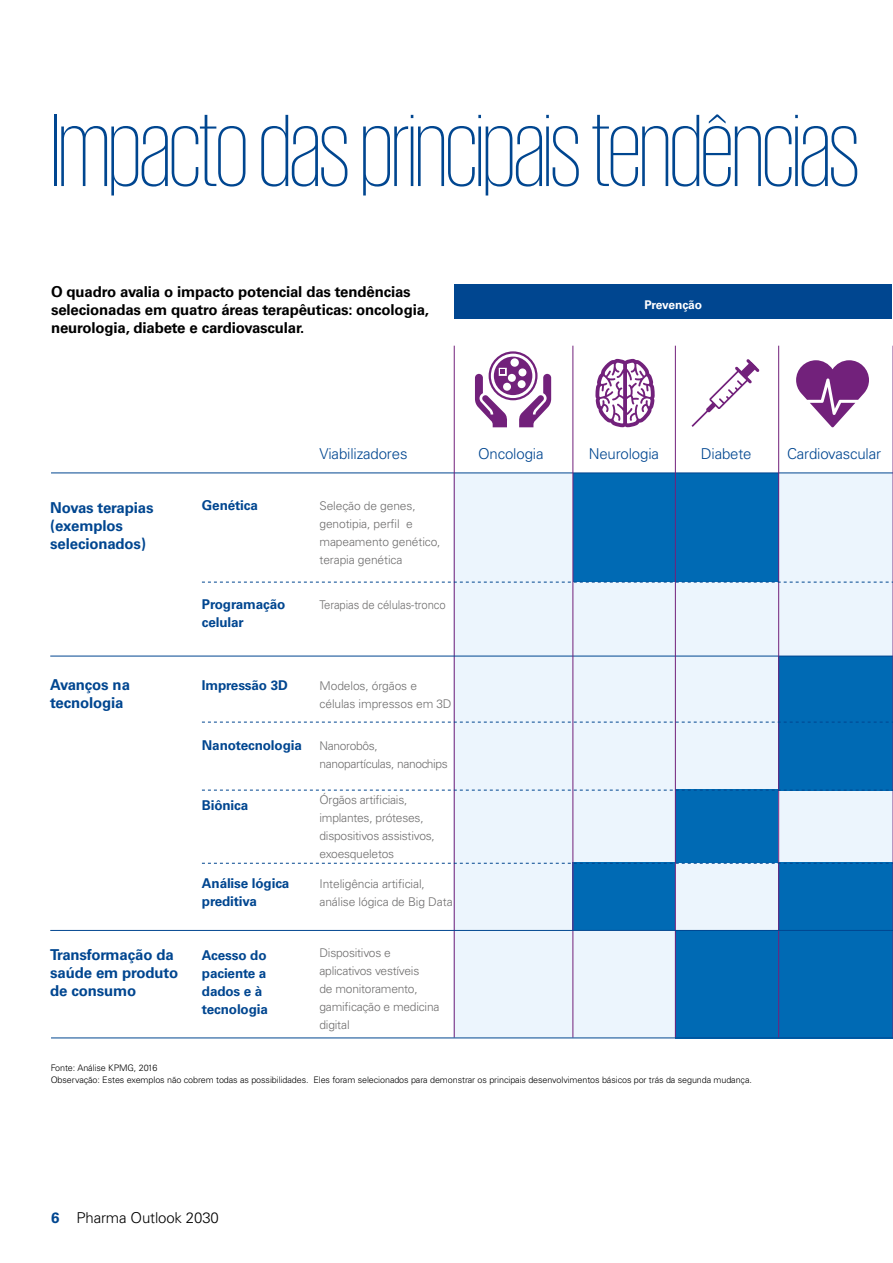
<style>
.page{position:relative;width:893px;height:1263px;background:#fff}
.page>*{position:absolute;margin:0;border:0;box-sizing:border-box;transform-origin:0 0}
.t1{font:200 105px "KPMG";letter-spacing:-.02em;color:#004690}
.t2{font:700 15px/18px "Univers LT Std";letter-spacing:-.01em;color:#000}
.t3{font:700 15px/18px "Univers LT Std";letter-spacing:-.01em;color:#004690}
.t4{font:300 15px "Univers LT Std";letter-spacing:-.01em;color:#004690}
.t5{font:300 15px "Univers LT Std";letter-spacing:-.01em;color:#000}
.t6{font:700 13.5px/18px "Univers LT Std";letter-spacing:-.01em;color:#004690}
.t7{font:300 12px/18px "Univers LT Std";letter-spacing:-.02em;color:#706f6f}
.t8{font:300 12px "Univers LT Std";letter-spacing:-.02em;color:#706f6f;scale:.94 1}
.t9{font:700 12px "Univers LT Std";letter-spacing:-.01em;color:#fff}
.t10{font:300 9px/12px "Univers LT Std";letter-spacing:-.01em;color:#000}
.s1{font-weight:700;color:#004690}
</style>
<div class="page">
<div style="left:453px;top:473px;width:440px;height:564px;background:#ecf5fd"></div>
<div style="left:573px;top:473px;width:206px;height:109px;background:#006ab4"></div>
<div style="left:572px;top:863px;width:103px;height:67px;background:#006ab4"></div>
<div style="left:454px;top:284px;width:438px;height:34px;background:#004690"></div>
<svg style="left:475px;top:351px;width:76px;height:76px"></svg>
<svg style="left:595px;top:359px;width:60px;height:68px"></svg>
<svg style="left:691px;top:359px;width:68px;height:68px"></svg>
<svg style="left:796px;top:360px;width:73px;height:67px"></svg>
<hr style="left:51px;top:472px;width:842px;height:1px;background:#004690">
<hr style="left:454px;top:346px;width:1px;height:691px;background:#72217b">
<div style="left:779px;top:656px;width:114px;height:134px;background:#006ab4"></div>
<div style="left:676px;top:930px;width:217px;height:109px;background:#006ab4"></div>
<div style="left:675px;top:790px;width:103px;height:73px;background:#006ab4"></div>
<div style="left:779px;top:862px;width:114px;height:68px;background:#006ab4"></div>
<hr style="left:50px;top:656px;width:843px;height:1px;background:#004690">
<hr style="left:778px;top:346px;width:1px;height:691px;background:#72217b">
<hr style="left:892px;top:346px;width:1px;height:691px;background:#72217b">
<hr style="left:572px;top:346px;width:1px;height:691px;background:#72217b">
<hr style="left:675px;top:346px;width:1px;height:691px;background:#72217b">
<svg style="left:202px;top:582px;width:691px;height:1px"></svg>
<svg style="left:202px;top:790px;width:691px;height:1px"></svg>
<svg style="left:202px;top:863px;width:691px;height:1px"></svg>
<hr style="left:51px;top:1037px;width:842px;height:1px;background:#004690">
<hr style="left:50px;top:930px;width:843px;height:1px;background:#004690">
<svg style="left:202px;top:722px;width:691px;height:1px"></svg>
<h1 class="t1" style="left:51px;top:101px;width:811px">Impacto das principais tendências</h1>
<p class="t2" style="left:51px;top:283px;width:380px">O quadro avalia o impacto potencial das tendências selecionadas em quatro áreas terapêuticas: oncologia, neurologia, diabete e cardiovascular.</p>
<p class="t9" style="left:644px;top:298px;width:59px">Prevenção</p>
<p class="t3" style="left:50px;top:499px;width:105px">Novas terapias (exemplos selecionados)</p>
<p class="t3" style="left:50px;top:676px;width:81px">Avanços na tecnologia</p>
<p class="t6" style="left:202px;top:496px;width:58px">Genética</p>
<p class="t6" style="left:202px;top:595px;width:85px">Programação celular</p>
<p class="t4" style="left:319px;top:445px;width:90px">Viabilizadores</p>
<p class="t7" style="left:320px;top:497px;width:123px">Seleção de genes, genotipia, perfil e mapeamento genético, terapia genética</p>
<p class="t8" style="left:319px;top:598px;width:136px">Terapias de células-tronco</p>
<p class="t6" style="left:202px;top:676px;width:87px">Impressão 3D</p>
<p class="t6" style="left:202px;top:736px;width:101px">Nanotecnologia</p>
<p class="t6" style="left:202px;top:796px;width:48px">Biônica</p>
<p class="t6" style="left:202px;top:874px;width:89px">Análise lógica preditiva</p>
<p class="t7" style="left:320px;top:677px;width:134px">Modelos, órgãos e células impressos em 3D</p>
<p class="t7" style="left:320px;top:737px;width:130px">Nanorobôs, nanopartículas, nanochips</p>
<p class="t7" style="left:320px;top:791px;width:117px">Órgãos artificiais, implantes, próteses, dispositivos assistivos, exoesqueletos</p>
<p class="t7" style="left:320px;top:875px;width:135px">Inteligência artificial, análise lógica de Big Data</p>
<p class="t4" style="left:478px;top:445px;width:67px">Oncologia</p>
<p class="t4" style="left:589px;top:445px;width:72px">Neurologia</p>
<p class="t4" style="left:701px;top:445px;width:52px">Diabete</p>
<p class="t4" style="left:787px;top:445px;width:96px">Cardiovascular</p>
<p class="t7" style="left:320px;top:944px;width:121px">Dispositivos e aplicativos vestíveis<br>de monitoramento, gamificação e medicina digital</p>
<p class="t10" style="left:51px;top:1062px;width:703px">Fonte: Análise KPMG, 2016<br>Observação: Estes exemplos não cobrem todas as possibilidades. Eles foram selecionados para demonstrar os principais desenvolvimentos básicos por trás da segunda mudança.</p>
<p class="t3" style="left:50px;top:946px;width:129px">Transformação da saúde em produto de consumo</p>
<p class="t6" style="left:202px;top:946px;width:68px">Acesso do paciente a dados e à tecnologia</p>
<p class="t5" style="left:51px;top:1208px;width:169px"><span class="s1">6</span> Pharma Outlook 2030</p>
</div>
